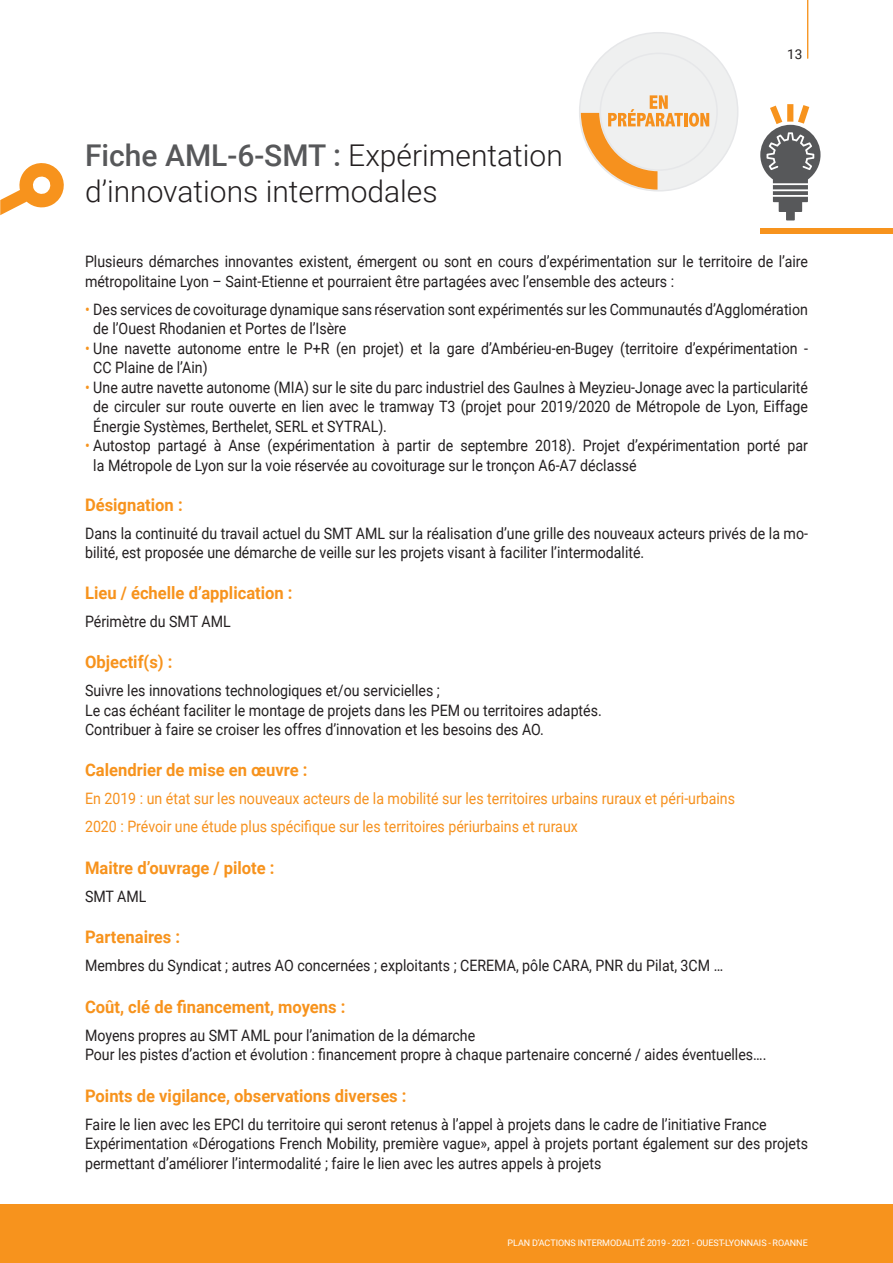
<style>
.page{position:relative;width:893px;height:1263px;background:#fff}
.page>*{position:absolute;margin:0;border:0;box-sizing:border-box;transform-origin:0 0}
.t1{font:300 30px/36px "Roboto";color:#231f20}
.t2{font:700 17.25px "Roboto";color:#f7931d;scale:.96 1}
.t3{font:15.75px/19.5px "Roboto";color:#231f20;scale:.9 1}
.t4{font:15.75px/28px "Roboto";color:#f6911e;scale:.9 1}
.t5{font:13.5px "Roboto";color:#231f20}
.t6{font:9px "Roboto";letter-spacing:-.005em;color:#fff}
.s1{font-weight:500;color:#57585a}
.s2{color:#f7931d}
</style>
<div class="page">
<div style="left:0;top:1204px;width:893px;height:59px;background:#f7931d"></div>
<hr style="left:807px;top:0;width:1px;height:59px;background:#f7931d">
<svg style="left:0;top:163px;width:64px;height:53px"></svg>
<div style="left:760px;top:229px;width:133px;height:5px;background:#f7931d"></div>
<svg style="left:760px;top:105px;width:60px;height:97px"></svg>
<hr style="left:769px;top:183px;width:43px;height:2px;background:#fff">
<hr style="left:769px;top:189px;width:43px;height:2px;background:#fff">
<hr style="left:769px;top:195px;width:43px;height:2px;background:#fff">
<div style="left:779px;top:200px;width:23px;height:12px;background:#57585a"></div>
<div style="left:786px;top:210px;width:9px;height:10px;background:#57585a"></div>
<svg style="left:579px;top:32px;width:160px;height:160px"></svg>
<h1 class="t1" style="left:85px;top:137px;width:479px"><span class="s1">Fiche AML-6-SMT :</span> Expérimentation d’innovations intermodales</h1>
<p class="t5" style="left:787px;top:44px;width:17px">13</p>
<p class="t3" style="left:85px;top:251px;width:805px">Plusieurs démarches innovantes existent, émergent ou sont en cours d’expérimentation sur le territoire de l’aire métropolitaine Lyon – Saint-Etienne et pourraient être partagées avec l’ensemble des acteurs :</p>
<p class="t3" style="left:93px;top:299px;width:796px;text-indent:-8px"><span class="s2">•</span> Des services de covoiturage dynamique sans réservation sont expérimentés sur les Communautés d’Agglomération de l’Ouest Rhodanien et Portes de l’Isère</p>
<p class="t3" style="left:93px;top:338px;width:796px;text-indent:-8px"><span class="s2">•</span> Une navette autonome entre le P+R (en projet) et la gare d’Ambérieu-en-Bugey (territoire d’expérimentation -<br>CC Plaine de l’Ain)</p>
<p class="t3" style="left:93px;top:377px;width:796px;text-align:justify;text-indent:-8px"><span class="s2">•</span> Une autre navette autonome (MIA) sur le site du parc industriel des Gaulnes à Meyzieu-Jonage avec la particularité de circuler sur route ouverte en lien avec le tramway T3 (projet pour 2019/2020 de Métropole de Lyon, Eiffage Énergie Systèmes, Berthelet, SERL et SYTRAL).</p>
<p class="t3" style="left:93px;top:435px;width:796px;text-indent:-8px"><span class="s2">•</span> Autostop partagé à Anse (expérimentation à partir de septembre 2018). Projet d’expérimentation porté par la Métropole de Lyon sur la voie réservée au covoiturage sur le tronçon A6-A7 déclassé</p>
<p class="t2" style="left:85px;top:493px;width:103px">Désignation :</p>
<p class="t3" style="left:85px;top:523px;width:805px">Dans la continuité du travail actuel du SMT AML sur la réalisation d’une grille des nouveaux acteurs privés de la mo&shy;bilité, est proposée une démarche de veille sur les projets visant à faciliter l’intermodalité.</p>
<p class="t2" style="left:85px;top:580px;width:218px">Lieu / échelle d’application :</p>
<p class="t3" style="left:85px;top:611px;width:163px">Périmètre du SMT AML</p>
<p class="t2" style="left:85px;top:650px;width:93px">Objectif(s) :</p>
<p class="t3" style="left:85px;top:680px;width:576px">Suivre les innovations technologiques et/ou servicielles ;<br>Le cas échéant faciliter le montage de projets dans les PEM ou territoires adaptés.<br>Contribuer à faire se croiser les offres d’innovation et les besoins des AO.</p>
<p class="t2" style="left:85px;top:758px;width:233px">Calendrier de mise en œuvre :</p>
<p class="t4" style="left:85px;top:784px;width:724px">En 2019 : un état sur les nouveaux acteurs de la mobilité sur les territoires urbains ruraux et péri-urbains<br>2020 : Prévoir une étude plus spécifique sur les territoires périurbains et ruraux</p>
<p class="t2" style="left:85px;top:856px;width:199px">Maitre d’ouvrage / pilote :</p>
<p class="t3" style="left:85px;top:886px;width:70px">SMT AML</p>
<p class="t2" style="left:85px;top:925px;width:101px">Partenaires :</p>
<p class="t3" style="left:85px;top:955px;width:710px">Membres du Syndicat ; autres AO concernées ; exploitants ; CEREMA, pôle CARA, PNR du Pilat, 3CM …</p>
<p class="t2" style="left:85px;top:994px;width:273px">Coût, clé de financement, moyens :</p>
<p class="t3" style="left:85px;top:1025px;width:759px">Moyens propres au SMT AML pour l’animation de la démarche<br>Pour les pistes d’action et évolution : financement propre à chaque partenaire concerné / aides éventuelles….</p>
<p class="t2" style="left:85px;top:1083px;width:336px">Points de vigilance, observations diverses :</p>
<p class="t3" style="left:85px;top:1114px;width:805px">Faire le lien avec les EPCI du territoire qui seront retenus à l’appel à projets dans le cadre de l’initiative France<br>Expérimentation «Dérogations French Mobility, première vague», appel à projets portant également sur des projets permettant d’améliorer l’intermodalité ; faire le lien avec les autres appels à projets</p>
<p class="t6" style="left:507px;top:1236px;width:302px">PLAN D’ACTIONS INTERMODALITÉ 2019 - 2021 - OUEST-LYONNAIS - ROANNE</p>
</div>
